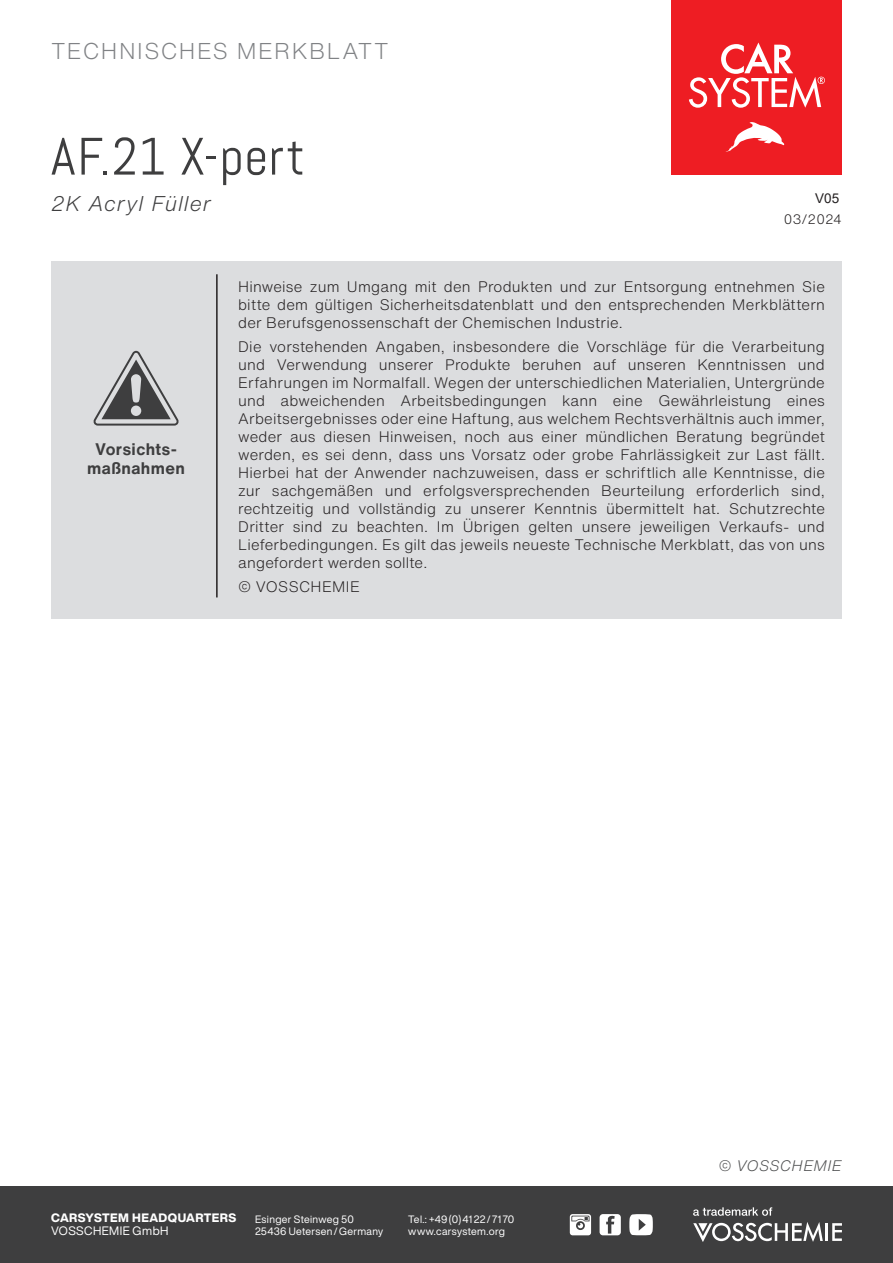
<style>
.page{position:relative;width:893px;height:1263px;background:#fff}
.page>*{position:absolute;margin:0;border:0;box-sizing:border-box;transform-origin:0 0}
.t1{font:52.5px "Abel";letter-spacing:.01em;color:#3e3e3f}
.t2{font:300 22.5px "Helvetica Now Text";letter-spacing:.065em;color:#808285}
.t3{font:italic 300 21px "Helvetica Now Text";letter-spacing:.045em;color:#3e3e3f}
.Subheadlines{font:700 16.5px/19.8px "Helvetica Now Text";letter-spacing:.02em;color:#3e3e3f;text-align:center}
.Copy{font:300 15px/18px "Helvetica Now Text";letter-spacing:.015em;color:#231f20;text-align:justify}
.Copy-2{font:italic 300 15px "Helvetica Now Text";letter-spacing:.03em;color:#4b4c4d}
.t4{font:300 13.5px "Helvetica Now Text";letter-spacing:.005em;color:#231f20}
.t5{font:13.5px "Arial";color:#231f20}
.t6{font:800 12px "Helvetica Now Display";letter-spacing:.03em;color:#fff}
.t7{font:12px "Helvetica Now Display";letter-spacing:.04em;color:#fff}
.t8{font:10.5px/12px "Helvetica Now Display";letter-spacing:.03em;color:#fff}
</style>
<div class="page">
<div style="left:0;top:1186px;width:893px;height:77px;background:#3e3e3f"></div>
<svg style="left:629px;top:1214px;width:24px;height:21px"></svg>
<svg style="left:600px;top:1214px;width:21px;height:21px"></svg>
<svg style="left:570px;top:1214px;width:21px;height:21px"></svg>
<div style="left:672px;top:0;width:170px;height:174px;background:#ee1d23"></div>
<svg style="left:689px;top:43px;width:136px;height:65px"></svg>
<svg style="left:726px;top:122px;width:58px;height:30px"></svg>
<hr style="left:825px;top:1223px;width:3px;height:18px;background:#fff">
<svg style="left:832px;top:1223px;width:10px;height:18px"></svg>
<svg style="left:693px;top:1222px;width:130px;height:20px"></svg>
<svg style="left:693px;top:1207px;width:79px;height:9px"></svg>
<div style="left:51px;top:261px;width:170px;height:358px;background:#dcdddf"></div>
<div style="left:221px;top:261px;width:621px;height:358px;background:#dcdddf"></div>
<svg style="left:93px;top:351px;width:86px;height:75px"></svg>
<hr style="left:216px;top:274px;width:2px;height:323px;background:#231f20">
<h2 class="t2" style="left:51px;top:34px;width:339px">TECHNISCHES MERKBLATT</h2>
<h1 class="t1" style="left:51px;top:123px;width:255px">AF.21 X-pert</h1>
<h3 class="t3" style="left:51px;top:188px;width:162px">2K Acryl Füller</h3>
<p class="t5" style="left:815px;top:189px;width:26px">V05</p>
<p class="t4" style="left:784px;top:209px;width:60px">03/2024</p>
<p class="Subheadlines" style="left:87px;top:438px;width:99px">Vorsichts&shy;maßnahmen</p>
<p class="Copy" style="left:238px;top:277px;width:588px">Hinweise zum Umgang mit den Produkten und zur Entsorgung entnehmen Sie bitte dem gültigen Sicherheitsdatenblatt und den entsprechenden Merkblättern der Berufsgenossenschaft der Chemischen Industrie.</p>
<p class="Copy" style="left:238px;top:337px;width:588px">Die vorstehenden Angaben, insbesondere die Vorschläge für die Verarbeitung und Verwendung unserer Produkte beruhen auf unseren Kenntnissen und Erfahrungen im Normalfall. Wegen der unterschiedlichen Materialien, Untergründe und abweichenden Arbeitsbedingungen kann eine Gewährleistung eines Arbeitsergebnisses oder eine Haftung, aus welchem Rechtsverhältnis auch immer, weder aus diesen Hinweisen, noch aus einer mündlichen Beratung begründet werden, es sei denn, dass uns Vorsatz oder grobe Fahrlässigkeit zur Last fällt.<br>Hierbei hat der Anwender nachzuweisen, dass er schriftlich alle Kenntnisse, die zur sachgemäßen und erfolgsversprechenden Beurteilung erforderlich sind, rechtzeitig und vollständig zu unserer Kenntnis übermittelt hat. Schutzrechte Dritter sind zu beachten. Im Übrigen gelten unsere jeweiligen Verkaufs- und Lieferbedingungen. Es gilt das jeweils neueste Technische Merkblatt, das von uns angefordert werden sollte.</p>
<p class="Copy" style="left:238px;top:578px;width:123px">© VOSSCHEMIE</p>
<p class="Copy-2" style="left:718px;top:1154px;width:125px">© VOSSCHEMIE</p>
<p class="t6" style="left:51px;top:1209px;width:187px">CARSYSTEM HEADQUARTERS</p>
<p class="t7" style="left:51px;top:1223px;width:119px">VOSSCHEMIE GmbH</p>
<p class="t8" style="left:255px;top:1213px;width:130px">Esinger Steinweg 50<br>25436 Uetersen / Germany</p>
<p class="t8" style="left:408px;top:1213px;width:108px">Tel.: +49 (0) 41 22 / 71 70 www.carsystem.org</p>
</div>
